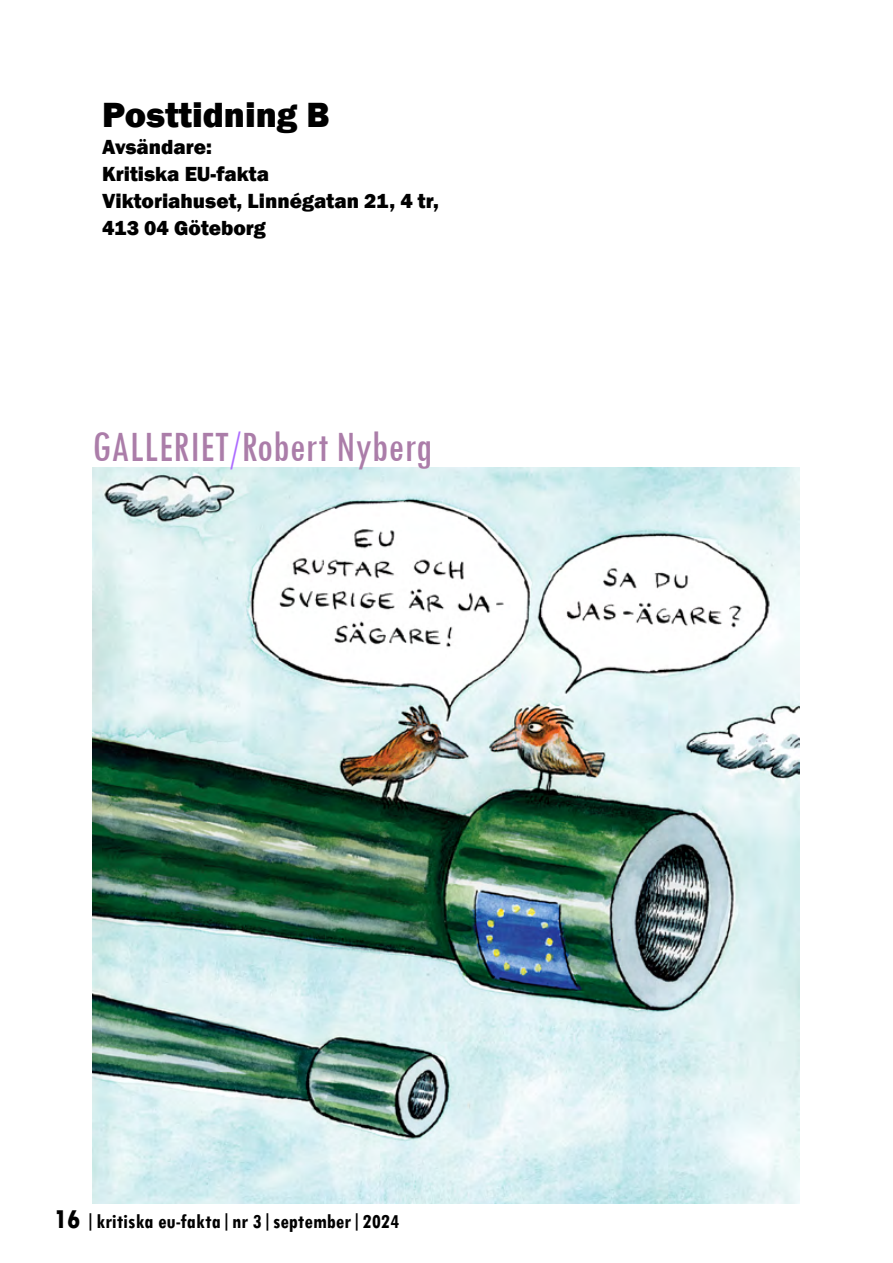
<style>
.page{position:relative;width:893px;height:1263px;background:#fff}
.page>*{position:absolute;margin:0;border:0;box-sizing:border-box;transform-origin:0 0}
.t1{font:condensed 45px "Tw Cen";color:#ab7da9}
.t2{font:800 36px "Franklin Gothic";color:#000}
.t3{font:800 21px/27px "Franklin Gothic";color:#000}
.t4{font:700 condensed 21px "Tw Cen";color:#000}
.s1{color:#ad6cff}
.s2{font-weight:800;font-size:27px}
</style>
<div class="page">
<img style="left:92px;top:468px;width:707px;height:735px">
<h2 class="t2" style="left:102px;top:92px;width:229px">Posttidning B</h2>
<p class="t3" style="left:102px;top:134px;width:338px">Avsändare:<br>Kritiska EU-fakta<br>Viktoriahuset, Linnégatan 21, 4 tr,<br>413 04 Göteborg</p>
<h1 class="t1" style="left:92px;top:420px;width:342px">GALLERIET<span class="s1">/</span>Robert Nyberg</h1>
<p class="t4" style="left:54px;top:1208px;width:347px"><span class="s2">16</span> |kritiska eu-fakta|nr 3|september|2024</p>
</div>
